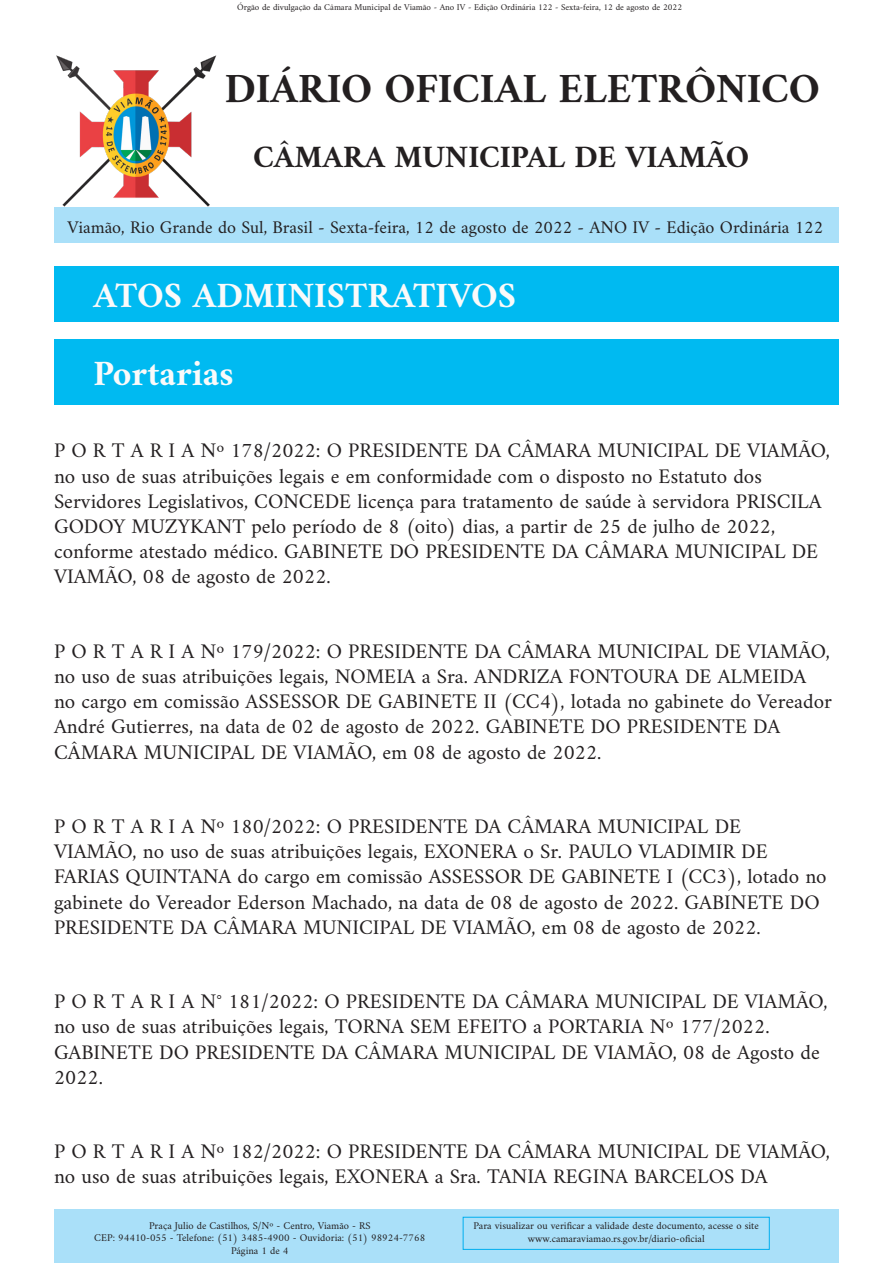
<style>
.page{position:relative;width:893px;height:1263px;background:#fff}
.page>*{position:absolute;margin:0;border:0;box-sizing:border-box;transform-origin:0 0}
.t1{font:700 42px "Amiri";color:#231f20}
.t2{font:700 36px "Amiri";color:#fafafa}
.t3{font:700 31.5px "Amiri";color:#231f20}
.t4{font:21px/25.2px "Amiri";color:#231f20}
.t5{font:18px "Amiri";color:#231f20}
.t6{font:10.5px "Amiri";color:#231f20}
.t7{font:9px "Amiri";color:#231f20}
</style>
<div class="page">
<div style="left:54px;top:207px;width:785px;height:36px;background:#aae0f9"></div>
<div style="left:54px;top:1209px;width:784px;height:53px;background:#aae0f9"></div>
<div style="left:463px;top:1217px;width:307px;height:33px;border:1px solid #00aeef"></div>
<div style="left:54px;top:266px;width:785px;height:56px;background:#00baf1"></div>
<div style="left:54px;top:339px;width:785px;height:65px;background:#00baf1"></div>
<img style="left:56px;top:55px;width:161px;height:152px">
<p class="t7" style="left:237px;top:2px;width:446px">Órgão de divulgação da Câmara Municipal de Viamão - Ano IV - Edição Ordinária 122 - Sexta-feira, 12 de agosto de 2022</p>
<p class="t1" style="left:225px;top:63px;width:597px">DIÁRIO OFICIAL ELETRÔNICO</p>
<p class="t3" style="left:253px;top:138px;width:498px">CÂMARA MUNICIPAL DE VIAMÃO</p>
<p class="t5" style="left:67px;top:216px;width:757px">Viamão, Rio Grande do Sul, Brasil - Sexta-feira, 12 de agosto de 2022 - ANO IV - Edição Ordinária 122</p>
<p class="t2" style="left:94px;top:273px;width:424px">ATOS ADMINISTRATIVOS</p>
<p class="t2" style="left:94px;top:352px;width:142px">Portarias</p>
<p class="t4" style="left:54px;top:437px;width:777px">P O R T A R I A Nº 178/2022: O PRESIDENTE DA CÂMARA MUNICIPAL DE VIAMÃO, no uso de suas atribuições legais e em conformidade com o disposto no Estatuto dos Servidores Legislativos, CONCEDE licença para tratamento de saúde à servidora PRISCILA GODOY MUZYKANT pelo período de 8 (oito) dias, a partir de 25 de julho de 2022, conforme atestado médico. GABINETE DO PRESIDENTE DA CÂMARA MUNICIPAL DE VIAMÃO, 08 de agosto de 2022.</p>
<p class="t4" style="left:54px;top:638px;width:779px">P O R T A R I A Nº 179/2022: O PRESIDENTE DA CÂMARA MUNICIPAL DE VIAMÃO, no uso de suas atribuições legais, NOMEIA a Sra. ANDRIZA FONTOURA DE ALMEIDA no cargo em comissão ASSESSOR DE GABINETE II (CC4), lotada no gabinete do Vereador André Gutierres, na data de 02 de agosto de 2022. GABINETE DO PRESIDENTE DA CÂMARA MUNICIPAL DE VIAMÃO, em 08 de agosto de 2022.</p>
<p class="t4" style="left:54px;top:813px;width:774px">P O R T A R I A Nº 180/2022: O PRESIDENTE DA CÂMARA MUNICIPAL DE VIAMÃO, no uso de suas atribuições legais, EXONERA o Sr. PAULO VLADIMIR DE FARIAS QUINTANA do cargo em comissão ASSESSOR DE GABINETE I (CC3), lotado no gabinete do Vereador Ederson Machado, na data de 08 de agosto de 2022. GABINETE DO PRESIDENTE DA CÂMARA MUNICIPAL DE VIAMÃO, em 08 de agosto de 2022.</p>
<p class="t4" style="left:54px;top:988px;width:775px">P O R T A R I A N° 181/2022: O PRESIDENTE DA CÂMARA MUNICIPAL DE VIAMÃO, no uso de suas atribuições legais, TORNA SEM EFEITO a PORTARIA Nº 177/2022.<br>GABINETE DO PRESIDENTE DA CÂMARA MUNICIPAL DE VIAMÃO, 08 de Agosto de 2022.</p>
<p class="t4" style="left:54px;top:1138px;width:777px">P O R T A R I A Nº 182/2022: O PRESIDENTE DA CÂMARA MUNICIPAL DE VIAMÃO, no uso de suas atribuições legais, EXONERA a Sra. TANIA REGINA BARCELOS DA</p>
<p class="t6" style="left:149px;top:1219px;width:223px">Praça Julio de Castilhos, S/Nº - Centro, Viamão - RS</p>
<p class="t6" style="left:94px;top:1231px;width:332px">CEP: 94410-055 - Telefone: (51) 3485-4900 - Ouvidoria: (51) 98924-7768</p>
<p class="t6" style="left:231px;top:1244px;width:59px">Página 1 de 4</p>
<p class="t6" style="left:473px;top:1219px;width:287px">Para visualizar ou verificar a validade deste documento, acesse o site</p>
<p class="t6" style="left:528px;top:1232px;width:178px">www.camaraviamao.rs.gov.br/diario-oficial</p>
</div>
